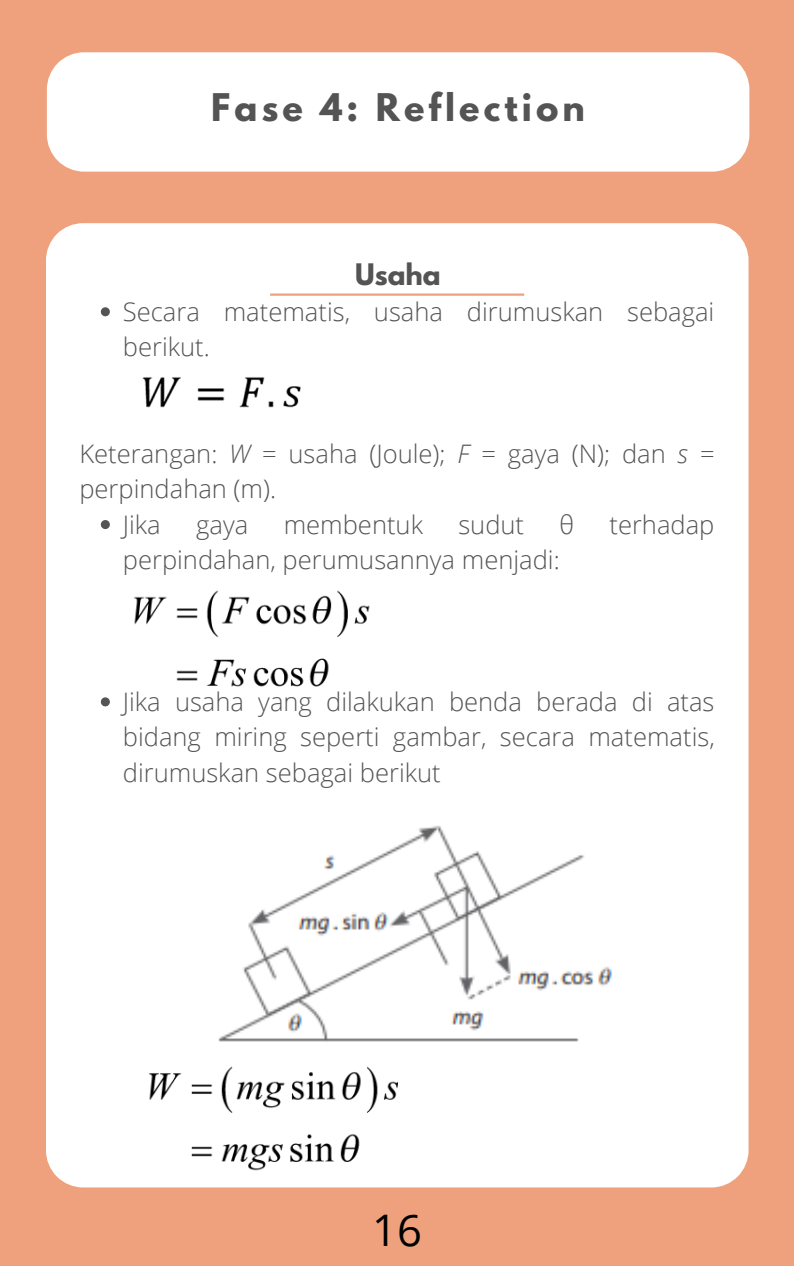
<style>
.page{position:relative;width:794px;height:1266px;background:#fff}
.page>*{position:absolute;margin:0;border:0;box-sizing:border-box;transform-origin:0 0}
.t1{font:43.5px "Open Sans";color:#000}
.t2{font:700 33.75px "League Spartan";letter-spacing:.12em;color:#545454}
.t3{font:700 26.25px "League Spartan";color:#545454}
.t4{font:300 25.5px/35.5px "Open Sans";color:#545454}
.s1{font-style:italic}
</style>
<div class="page">
<div style="left:0;top:0;width:793px;height:1266px;background:#efa17d"></div>
<div style="left:47px;top:52px;width:702px;height:120px;background:#fff"></div>
<div style="left:46px;top:223px;width:702px;height:964px;background:#fff"></div>
<hr style="left:270px;top:293px;width:254px;height:3px;background:#efa17d">
<img style="left:132px;top:365px;width:181px;height:50px">
<img style="left:132px;top:587px;width:239px;height:112px">
<svg style="left:101px;top:307px;width:9px;height:9px"></svg>
<svg style="left:101px;top:520px;width:9px;height:9px"></svg>
<svg style="left:101px;top:697px;width:9px;height:9px"></svg>
<img style="left:145px;top:1062px;width:252px;height:113px">
<img style="left:156px;top:803px;width:483px;height:259px">
<h2 class="t2" style="left:211px;top:91px;width:375px">Fase 4: Reflection</h2>
<p class="t3" style="left:355px;top:261px;width:87px">Usaha</p>
<p class="t4" style="left:123px;top:293px;width:592px">Secara matematis, usaha dirumuskan sebagai berikut.</p>
<p class="t4" style="left:79px;top:435px;width:636px">Keterangan: <span class="s1">W</span> = usaha (Joule); <span class="s1">F</span> = gaya (N); dan <span class="s1">s</span> = perpindahan (m).</p>
<p class="t4" style="left:123px;top:506px;width:39px">Jika</p>
<p class="t4" style="left:196px;top:506px;width:54px">gaya</p>
<p class="t4" style="left:283px;top:506px;width:141px">membentuk</p>
<p class="t4" style="left:458px;top:506px;width:67px">sudut</p>
<p class="t4" style="left:559px;top:506px;width:16px">θ</p>
<p class="t4" style="left:609px;top:506px;width:106px">terhadap</p>
<p class="t4" style="left:123px;top:541px;width:438px">perpindahan, perumusannya menjadi:</p>
<p class="t4" style="left:123px;top:683px;width:593px;text-align:justify">Jika usaha yang dilakukan benda berada di atas bidang miring seperti gambar, secara matematis, dirumuskan sebagai berikut</p>
<h1 class="t1" style="left:372px;top:1199px;width:51px">16</h1>
</div>
